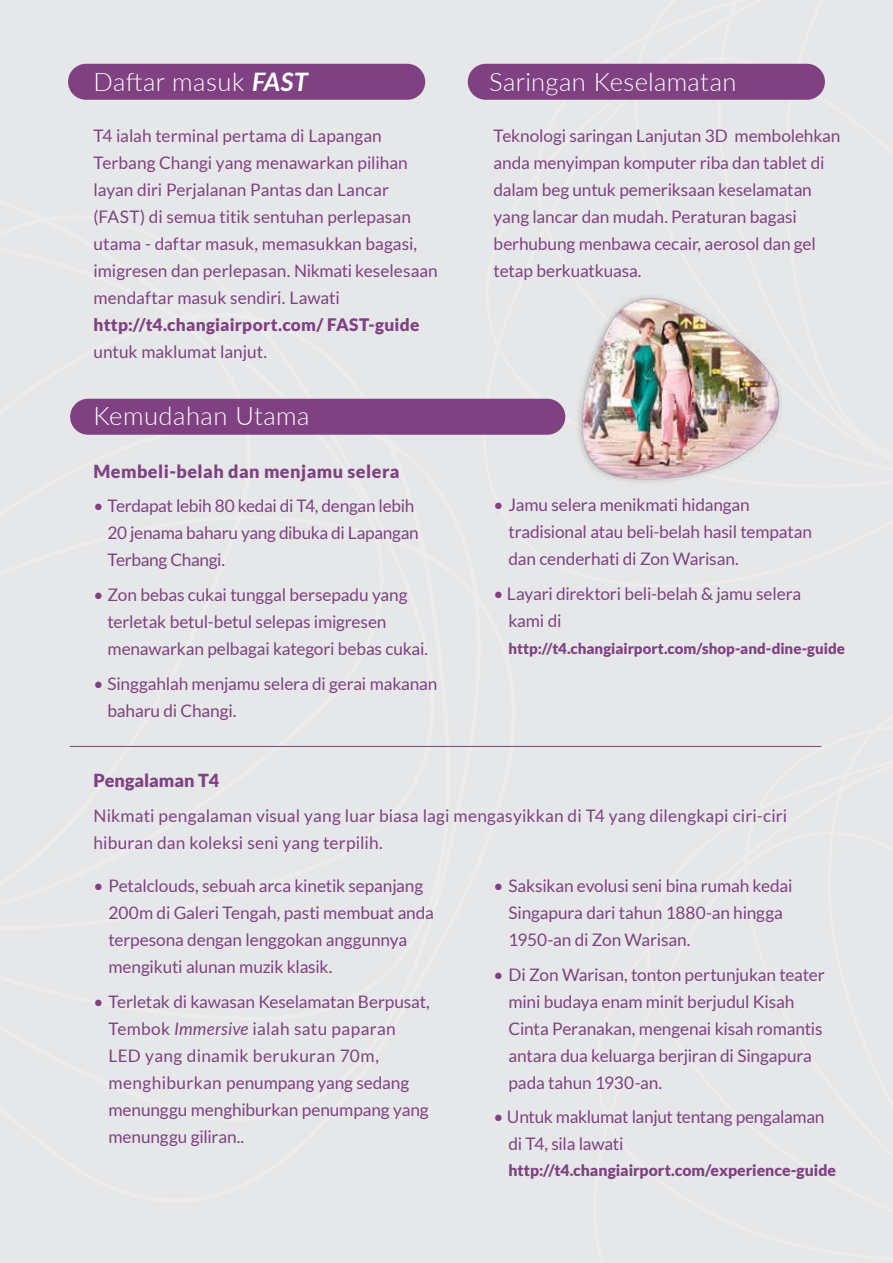
<style>
.page{position:relative;width:893px;height:1263px;background:#e6e7e8}
.page>*{position:absolute;margin:0;border:0;box-sizing:border-box;transform-origin:0 0}
.t1{font:300 25.5px "Lato";letter-spacing:.02em;color:#fff}
.t2{font:900 18px "Lato";letter-spacing:.025em;color:#7f4182}
.t3{font:900 18px "Lato";color:#7f4182}
.t4{font:17.25px/27px "Lato";letter-spacing:-.005em;color:#7f4182}
.t5{font:900 17.25px "Lato";letter-spacing:.015em;color:#7f4182}
.t6{font:900 15.75px "Lato";letter-spacing:-.005em;color:#7f4182}
.t7{font:900 15px "Lato";color:#7f4182}
.s1{font-weight:700;font-style:italic}
.s2{font-style:italic}
</style>
<div class="page">
<div style="left:68px;top:64px;width:357px;height:36px;background:#7f4182;border-radius:18px"></div>
<div style="left:468px;top:64px;width:357px;height:36px;background:#7f4182;border-radius:18px"></div>
<hr style="left:70px;top:746px;width:751px;height:1px;background:#7f4182">
<div style="left:70px;top:399px;width:495px;height:36px;background:#7f4182;border-radius:18px"></div>
<img style="left:578px;top:296px;width:204px;height:186px">
<h1 class="t1" style="left:94px;top:64px;width:216px">Daftar masuk <span class="s1">FAST</span></h1>
<h1 class="t1" style="left:489px;top:64px;width:249px">Saringan Keselamatan</h1>
<p class="t4" style="left:94px;top:122px;width:346px">T4 ialah terminal pertama di Lapangan Terbang Changi yang menawarkan pilihan layan diri Perjalanan Pantas dan Lancar (FAST) di semua titik sentuhan perlepasan utama - daftar masuk, memasukkan bagasi, imigresen dan perlepasan. Nikmati keselesaan mendaftar masuk sendiri. Lawati</p>
<p class="t5" style="left:94px;top:315px;width:327px">http://t4.changiairport.com/ FAST-guide</p>
<p class="t4" style="left:94px;top:338px;width:175px">untuk maklumat lanjut.</p>
<h1 class="t1" style="left:94px;top:398px;width:218px">Kemudahan Utama</h1>
<p class="t2" style="left:94px;top:461px;width:307px">Membeli-belah dan menjamu selera</p>
<p class="t4" style="left:107px;top:493px;width:313px;text-indent:-14px">• Terdapat lebih 80 kedai di T4, dengan lebih<br>20 jenama baharu yang dibuka di Lapangan<br>Terbang Changi.</p>
<p class="t4" style="left:107px;top:581px;width:322px;text-indent:-14px">• Zon bebas cukai tunggal bersepadu yang terletak betul-betul selepas imigresen menawarkan pelbagai kategori bebas cukai.</p>
<p class="t4" style="left:107px;top:670px;width:331px;text-indent:-14px">• Singgahlah menjamu selera di gerai makanan baharu di Changi.</p>
<p class="t4" style="left:494px;top:122px;width:348px">Teknologi saringan Lanjutan 3D membolehkan anda menyimpan komputer riba dan tablet di dalam beg untuk pemeriksaan keselamatan yang lancar dan mudah. Peraturan bagasi berhubung menbawa cecair, aerosol dan gel tetap berkuatkuasa.</p>
<p class="t4" style="left:508px;top:491px;width:305px;text-indent:-15px">• Jamu selera menikmati hidangan tradisional atau beli-belah hasil tempatan dan cenderhati di Zon Warisan.</p>
<p class="t4" style="left:508px;top:580px;width:294px;text-indent:-15px">• Layari direktori beli-belah &amp; jamu selera kami di</p>
<p class="t7" style="left:508px;top:639px;width:338px">http://t4.changiairport.com/shop-and-dine-guide</p>
<p class="t3" style="left:94px;top:770px;width:127px">Pengalaman T4</p>
<p class="t4" style="left:94px;top:802px;width:695px">Nikmati pengalaman visual yang luar biasa lagi mengasyikkan di T4 yang dilengkapi ciri-ciri hiburan dan koleksi seni yang terpilih.</p>
<p class="t4" style="left:108px;top:872px;width:327px;text-indent:-15px">• Petalclouds, sebuah arca kinetik sepanjang 200m di Galeri Tengah, pasti membuat anda terpesona dengan lenggokan anggunnya mengikuti alunan muzik klasik.</p>
<p class="t4" style="left:108px;top:988px;width:323px;text-indent:-15px">• Terletak di kawasan Keselamatan Berpusat, Tembok <span class="s2">Immersive</span> ialah satu paparan LED yang dinamik berukuran 70m, menghiburkan penumpang yang sedang menunggu menghiburkan penumpang yang menunggu giliran..</p>
<p class="t4" style="left:508px;top:872px;width:285px;text-indent:-15px">• Saksikan evolusi seni bina rumah kedai<br>Singapura dari tahun 1880-an hingga<br>1950-an di Zon Warisan.</p>
<p class="t4" style="left:508px;top:961px;width:318px;text-indent:-15px">• Di Zon Warisan, tonton pertunjukan teater mini budaya enam minit berjudul Kisah Cinta Peranakan, mengenai kisah romantis antara dua keluarga berjiran di Singapura pada tahun 1930-an.</p>
<p class="t4" style="left:508px;top:1103px;width:317px;text-indent:-15px">• Untuk maklumat lanjut tentang pengalaman di T4, sila lawati</p>
<p class="t6" style="left:508px;top:1161px;width:329px">http://t4.changiairport.com/experience-guide</p>
</div>
